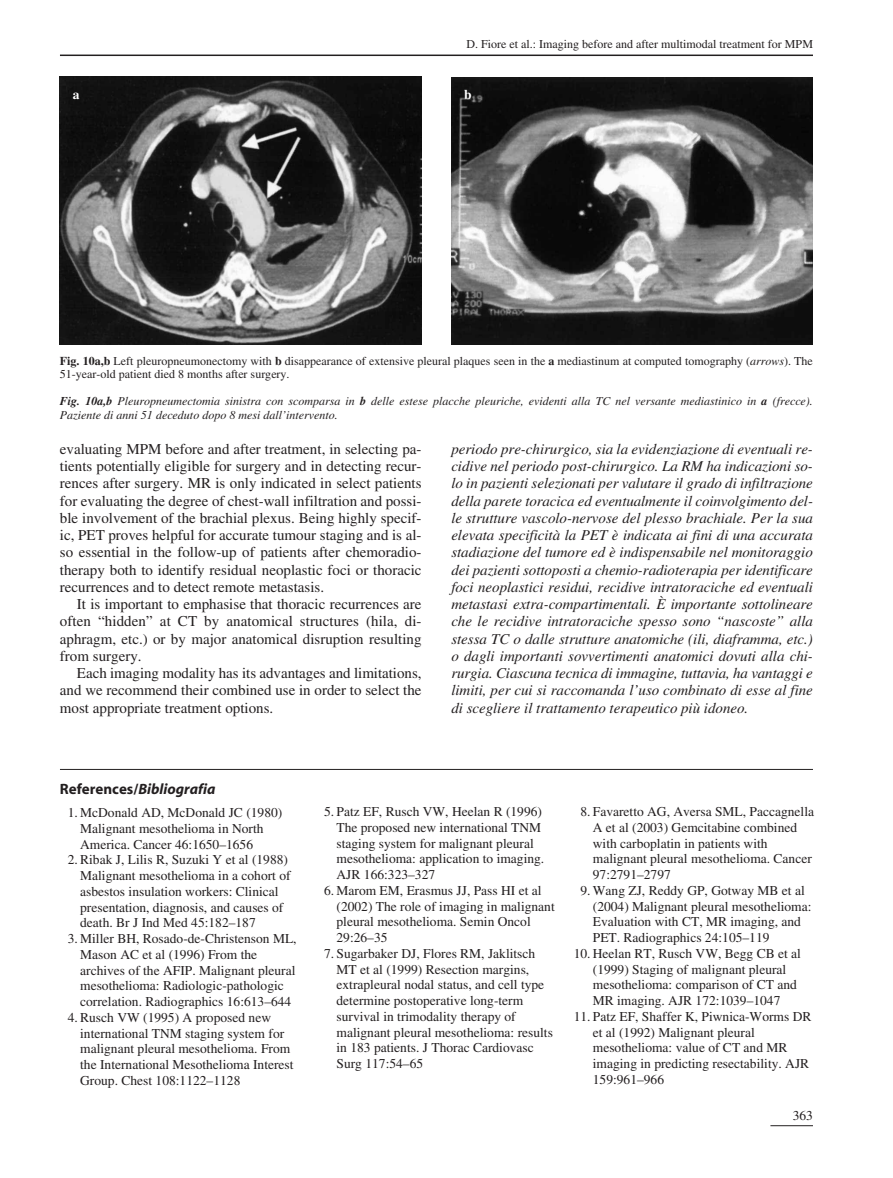
<style>
.page{position:relative;width:893px;height:1178px;background:#fff}
.page>*{position:absolute;margin:0;border:0;box-sizing:border-box;transform-origin:0 0}
.t1{font:italic 15px/17.2px "Times";letter-spacing:-.005em;color:#231f20;text-align:justify}
.t2{font:15px/17.2px "Times";color:#231f20;text-align:justify}
.t3{font:italic 700 15px "Myriad";color:#231f20}
.t4{font:13.5px/15.8px "Times";color:#231f20}
.t5{font:700 13.5px "Times";color:#fff}
.t6{font:12px/13.5px "Times";color:#231f20}
.t7{font:italic 12px/13.5px "Times";color:#231f20}
.s1{font-weight:700}
.s2{font-style:italic}
.s3{font-style:normal}
</style>
<div class="page">
<hr style="left:770px;top:1125px;width:43px;height:1px;background:#231f20">
<hr style="left:60px;top:55px;width:753px;height:1px;background:#231f20">
<img style="left:60px;top:77px;width:361px;height:267px">
<img style="left:451px;top:78px;width:362px;height:266px">
<hr style="left:60px;top:769px;width:753px;height:1px;background:#231f20">
<p class="t6" style="left:466px;top:39px;width:348px">D. Fiore et al.: Imaging before and after multimodal treatment for MPM</p>
<p class="t5" style="left:73px;top:89px;width:8px">a</p>
<p class="t5" style="left:464px;top:89px;width:9px">b</p>
<p class="t6" style="left:60px;top:355px;width:754px"><span class="s1">Fig. 10a,b</span> Left pleuropneumonectomy with <span class="s1">b</span> disappearance of extensive pleural plaques seen in the <span class="s1">a</span> mediastinum at computed tomography (<span class="s2">arrows</span>). The<br>51-year-old patient died 8 months after surgery.</p>
<p class="t7" style="left:60px;top:395px;width:754px"><span class="s1">Fig. 10a,b</span> Pleuropneumectomia sinistra con scomparsa in <span class="s1">b</span> delle estese placche pleuriche, evidenti alla TC nel versante mediastinico in <span class="s1">a</span> (frecce).<br>Paziente di anni 51 deceduto dopo 8 mesi dall’intervento.</p>
<p class="t2" style="left:60px;top:441px;width:363px">evaluating MPM before and after treatment, in selecting pa&shy;tients potentially eligible for surgery and in detecting recur&shy;rences after surgery. MR is only indicated in select patients for evaluating the degree of chest-wall infiltration and possi&shy;ble involvement of the brachial plexus. Being highly specif&shy;ic, PET proves helpful for accurate tumour staging and is al&shy;so essential in the follow-up of patients after chemoradio&shy;therapy both to identify residual neoplastic foci or thoracic recurrences and to detect remote metastasis.</p>
<p class="t2" style="left:60px;top:597px;width:363px;text-indent:17px">It is important to emphasise that thoracic recurrences are often “hidden” at CT by anatomical structures (hila, di&shy;aphragm, etc.) or by major anatomical disruption resulting from surgery.</p>
<p class="t2" style="left:60px;top:666px;width:363px;text-indent:17px">Each imaging modality has its advantages and limitations, and we recommend their combined use in order to select the most appropriate treatment options.</p>
<p class="t1" style="left:451px;top:441px;width:363px">periodo pre-chirurgico, sia la evidenziazione di eventuali re&shy;cidive nel periodo post-chirurgico. La RM ha indicazioni so&shy;lo in pazienti selezionati per valutare il grado di infiltrazione della parete toracica ed eventualmente il coinvolgimento del&shy;le strutture vascolo-nervose del plesso brachiale. Per la sua elevata specificità la PET è indicata ai fini di una accurata stadiazione del tumore ed è indispensabile nel monitoraggio dei pazienti sottoposti a chemio-radioterapia per identificare foci neoplastici residui, recidive intratoraciche ed eventuali metastasi extra-compartimentali. È importante sottolineare che le recidive intratoraciche spesso sono “nascoste” alla stessa TC o dalle strutture anatomiche (ili, diaframma, etc.) o dagli importanti sovvertimenti anatomici dovuti alla chi&shy;rurgia. Ciascuna tecnica di immagine, tuttavia, ha vantaggi e limiti, per cui si raccomanda l’uso combinato di esse al fine di scegliere il trattamento terapeutico più idoneo.</p>
<p class="t3" style="left:60px;top:783px;width:157px"><span class="s3">References/</span>Bibliografia</p>
<p class="t4" style="left:80px;top:806px;width:204px;text-indent:-12px">1. McDonald AD, McDonald JC (1980)<br>Malignant mesothelioma in North<br>America. Cancer 46:1650–1656</p>
<p class="t4" style="left:80px;top:853px;width:212px;text-indent:-12px">2. Ribak J, Lilis R, Suzuki Y et al (1988)<br>Malignant mesothelioma in a cohort of asbestos insulation workers: Clinical presentation, diagnosis, and causes of death. Br J Ind Med 45:182–187</p>
<p class="t4" style="left:80px;top:932px;width:218px;text-indent:-12px">3. Miller BH, Rosado-de-Christenson ML, Mason AC et al (1996) From the archives of the AFIP. Malignant pleural mesothelioma: Radiologic-pathologic correlation. Radiographics 16:613–644</p>
<p class="t4" style="left:80px;top:1010px;width:215px;text-indent:-12px">4. Rusch VW (1995) A proposed new international TNM staging system for malignant pleural mesothelioma. From the International Mesothelioma Interest Group. Chest 108:1122–1128</p>
<p class="t4" style="left:336px;top:805px;width:209px;text-indent:-12px">5. Patz EF, Rusch VW, Heelan R (1996)<br>The proposed new international TNM staging system for malignant pleural mesothelioma: application to imaging.<br>AJR 166:323–327</p>
<p class="t4" style="left:336px;top:883px;width:220px;text-indent:-12px">6. Marom EM, Erasmus JJ, Pass HI et al (2002) The role of imaging in malignant pleural mesothelioma. Semin Oncol<br>29:26–35</p>
<p class="t4" style="left:336px;top:946px;width:218px;text-indent:-12px">7. Sugarbaker DJ, Flores RM, Jaklitsch MT et al (1999) Resection margins, extrapleural nodal status, and cell type determine postoperative long-term survival in trimodality therapy of malignant pleural mesothelioma: results in 183 patients. J Thorac Cardiovasc Surg 117:54–65</p>
<p class="t4" style="left:593px;top:805px;width:223px;text-indent:-12px">8. Favaretto AG, Aversa SML, Paccagnella A et al (2003) Gemcitabine combined with carboplatin in patients with malignant pleural mesothelioma. Cancer 97:2791–2797</p>
<p class="t4" style="left:593px;top:883px;width:220px;text-indent:-12px">9. Wang ZJ, Reddy GP, Gotway MB et al (2004) Malignant pleural mesothelioma:<br>Evaluation with CT, MR imaging, and PET. Radiographics 24:105–119</p>
<p class="t4" style="left:593px;top:946px;width:210px;text-indent:-19px">10. Heelan RT, Rusch VW, Begg CB et al (1999) Staging of malignant pleural mesothelioma: comparison of CT and MR imaging. AJR 172:1039–1047</p>
<p class="t4" style="left:593px;top:1009px;width:220px;text-indent:-19px">11. Patz EF, Shaffer K, Piwnica-Worms DR et al (1992) Malignant pleural mesothelioma: value of CT and MR imaging in predicting resectability. AJR<br>159:961–966</p>
<p class="t4" style="left:792px;top:1108px;width:22px">363</p>
</div>
